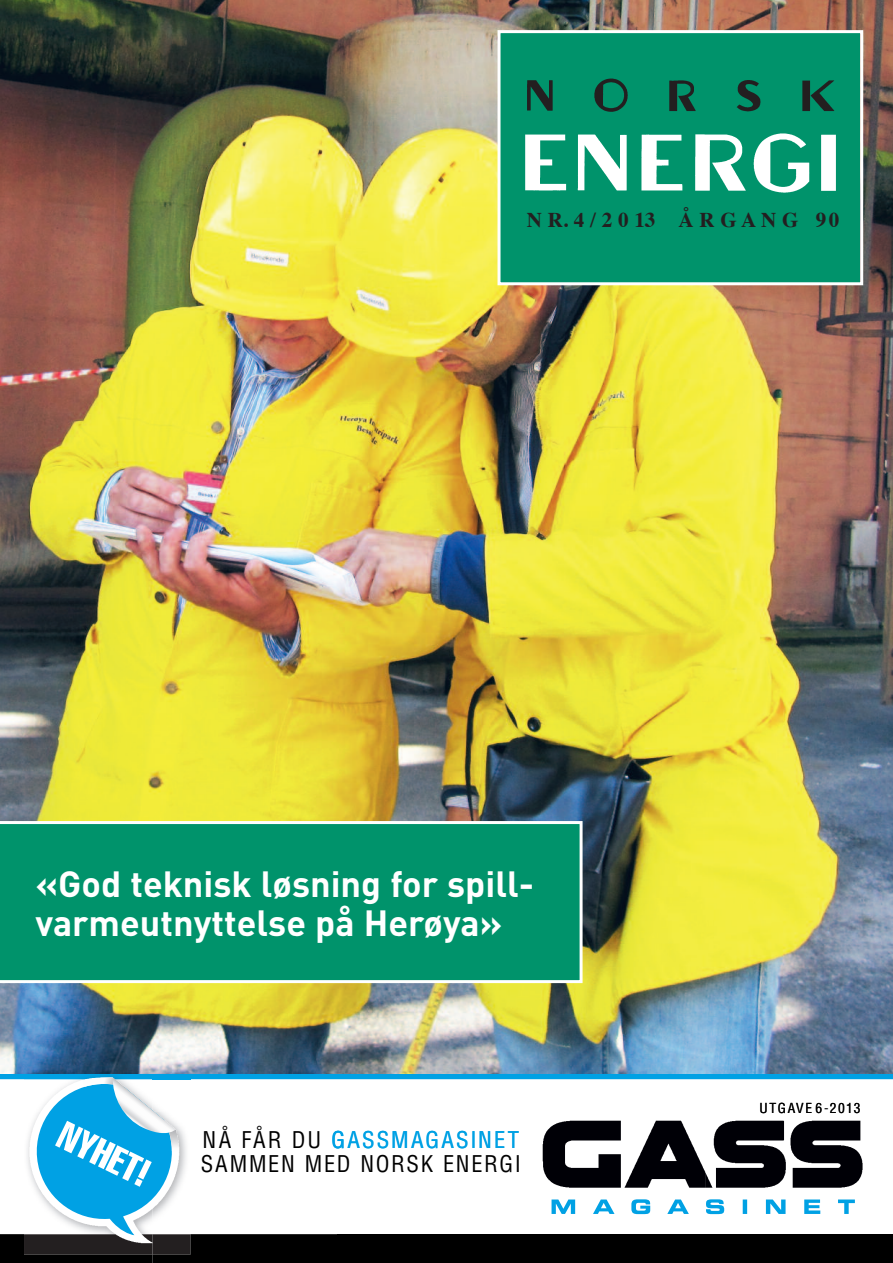
<style>
.page{position:relative;width:893px;height:1263px;background:#fff}
.page>*{position:absolute;margin:0;border:0;box-sizing:border-box;transform-origin:0 0}
.t1{font:700 36px/39px "DIN";color:#fff}
.t2{font:condensed 22.5px "Helvetica";letter-spacing:.075em;color:#000}
.t3{font:condensed 22.5px "Helvetica";letter-spacing:.095em;color:#00a1e4}
.t4{font:700 21px "Times";letter-spacing:.275em;color:#231f20}
.t5{font:condensed 13.5px "Helvetica";letter-spacing:.115em;color:#000}
</style>
<div class="page">
<img style="left:0;top:0;width:893px;height:1074px">
<svg style="left:552px;top:1199px;width:303px;height:15px"></svg>
<div style="left:0;top:1074px;width:893px;height:5px;background:#00a1e4"></div>
<svg style="left:0;top:1076px;width:337px;height:187px"></svg>
<div style="left:337px;top:1234px;width:184px;height:29px;background:#000"></div>
<div style="left:521px;top:1234px;width:185px;height:29px;background:#000"></div>
<svg style="left:543px;top:1121px;width:319px;height:67px"></svg>
<div style="left:706px;top:1234px;width:184px;height:29px;background:#000"></div>
<svg style="left:890px;top:1234px;width:3px;height:29px"></svg>
<div style="left:500px;top:33px;width:360px;height:249px;background:#00936b"></div>
<div style="left:497px;top:30px;width:366px;height:255px;border:3px solid #fff"></div>
<img style="left:527px;top:78px;width:308px;height:34px">
<img style="left:526px;top:133px;width:310px;height:60px">
<div style="left:0;top:821px;width:583px;height:162px;background:#00936b"></div>
<p class="t4" style="left:527px;top:211px;width:314px">NR.4/2013 ÅRGANG 90</p>
<p class="t1" style="left:36px;top:863px;width:500px">«God teknisk løsning for spill&shy;varmeutnyttelse på Herøya»</p>
<p class="t2" style="left:203px;top:1127px;width:120px">NÅ FÅR DU</p>
<p class="t3" style="left:331px;top:1127px;width:189px">GASSMAGASINET</p>
<p class="t2" style="left:201px;top:1151px;width:322px">SAMMEN MED NORSK ENERGI</p>
<p class="t5" style="left:759px;top:1100px;width:103px">UTGAVE 6 2013</p>
<p class="t5" style="left:824px;top:1100px;width:6px">-</p>
</div>
